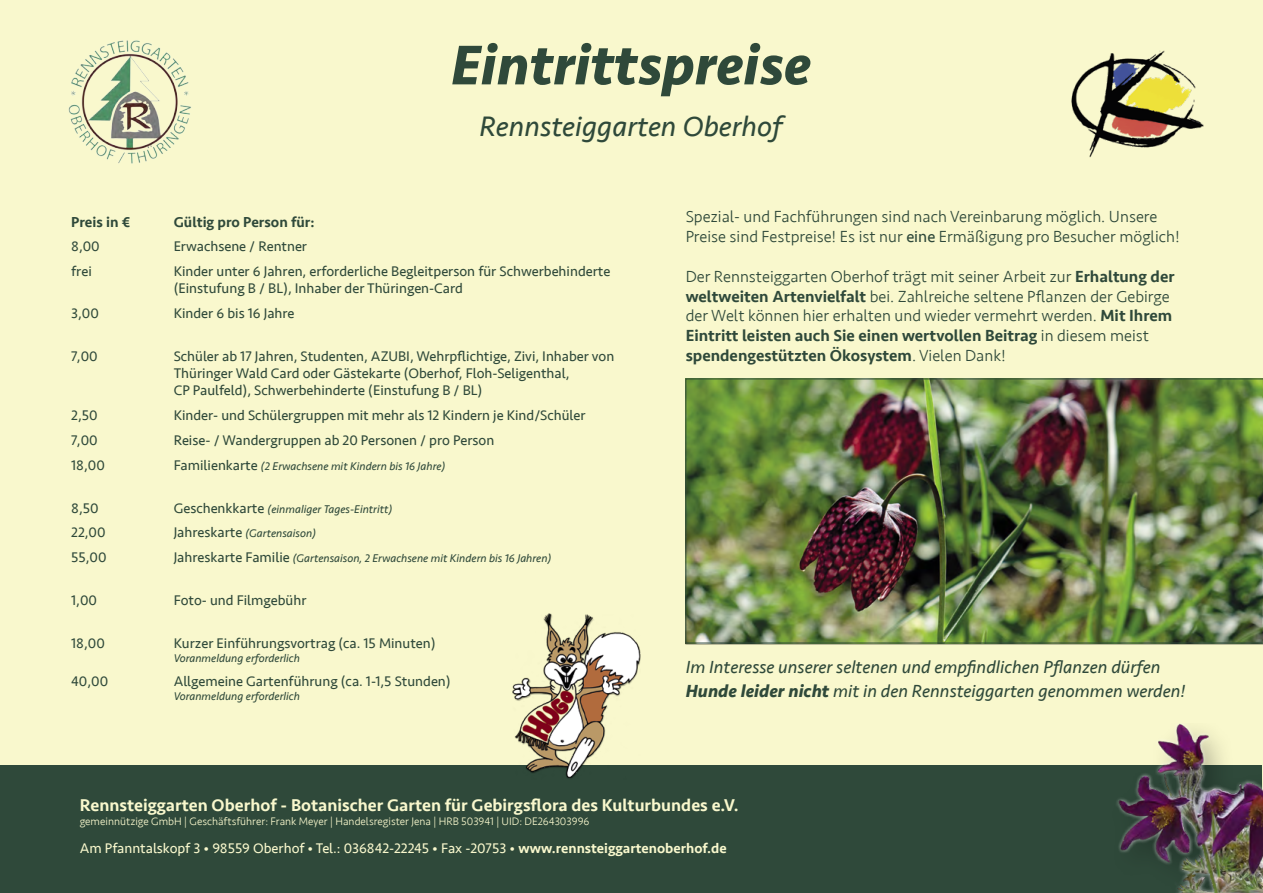
<style>
.page{position:relative;width:1263px;height:893px;background:#f9f8cd}
.page>*{position:absolute;margin:0;border:0;box-sizing:border-box;transform-origin:0 0}
.t1{font:italic 700 57.9px "Seravek";color:#2f493a}
.t2{font:italic 28.95px "Seravek";color:#2f493a}
.t3{font:italic 18px/23.7px "Seravek";color:#2f493a}
.t4{font:500 17.55px "Seravek";color:#f9f8cd}
.t5{font:300 16.5px/19.8px "Seravek";color:#2f493a}
.t6{font:500 14.85px "Seravek";color:#2f493a}
.t7{font:14.4px/17.2px "Seravek";color:#2f493a}
.t8{font:14.4px "Seravek";color:#f9f8cd}
.t9{font:italic 11.55px "Seravek";color:#2f493a}
.t10{font:300 11.1px "Seravek";color:#f9f8cd}
.s1{font-style:normal;font-size:14.4px}
.s2{font-weight:400}
.s3{font-weight:500}
.s4{font-weight:700}
</style>
<div class="page">
<img style="left:68px;top:40px;width:123px;height:124px">
<img style="left:1071px;top:50px;width:133px;height:108px">
<div style="left:0;top:765px;width:1261px;height:128px;background:#2f493a"></div>
<img style="left:512px;top:613px;width:129px;height:164px">
<img style="left:686px;top:379px;width:577px;height:264px">
<img style="left:1116px;top:724px;width:147px;height:169px">
<h1 class="t1" style="left:451px;top:17px;width:361px">Eintrittspreise</h1>
<h2 class="t2" style="left:479px;top:104px;width:305px">Rennsteiggarten Oberhof</h2>
<p class="t6" style="left:71px;top:212px;width:61px">Preis in €</p>
<p class="t6" style="left:174px;top:212px;width:142px">Gültig pro Person für:</p>
<p class="t7" style="left:71px;top:238px;width:30px">8,00</p>
<p class="t7" style="left:174px;top:238px;width:135px">Erwachsene / Rentner</p>
<p class="t7" style="left:71px;top:263px;width:22px">frei</p>
<p class="t7" style="left:174px;top:263px;width:438px">Kinder unter 6 Jahren, erforderliche Begleitperson für Schwerbehinderte (Einstufung B / BL), Inhaber der Thüringen-Card</p>
<p class="t7" style="left:71px;top:305px;width:29px">3,00</p>
<p class="t7" style="left:174px;top:305px;width:122px">Kinder 6 bis 16 Jahre</p>
<p class="t7" style="left:71px;top:348px;width:28px">7,00</p>
<p class="t7" style="left:174px;top:348px;width:442px">Schüler ab 17 Jahren, Studenten, AZUBI, Wehrpflichtige, Zivi, Inhaber von<br>Thüringer Wald Card oder Gästekarte (Oberhof, Floh-Seligenthal,<br>CP Paulfeld), Schwerbehinderte (Einstufung B / BL)</p>
<p class="t7" style="left:71px;top:407px;width:28px">2,50</p>
<p class="t7" style="left:174px;top:407px;width:413px">Kinder- und Schülergruppen mit mehr als 12 Kindern je Kind/Schüler</p>
<p class="t7" style="left:71px;top:431px;width:28px">7,00</p>
<p class="t7" style="left:174px;top:431px;width:322px">Reise- / Wandergruppen ab 20 Personen / pro Person</p>
<p class="t7" style="left:71px;top:456px;width:35px">18,00</p>
<p class="t9" style="left:174px;top:457px;width:273px"><span class="s1">Familienkarte</span> (2 Erwachsene mit Kindern bis 16 Jahre)</p>
<p class="t7" style="left:71px;top:499px;width:29px">8,50</p>
<p class="t9" style="left:174px;top:500px;width:220px"><span class="s1">Geschenkkarte</span> (einmaliger Tages-Eintritt)</p>
<p class="t7" style="left:71px;top:524px;width:36px">22,00</p>
<p class="t9" style="left:174px;top:524px;width:144px"><span class="s1">Jahreskarte</span> (Gartensaison)</p>
<p class="t7" style="left:71px;top:549px;width:37px">55,00</p>
<p class="t9" style="left:174px;top:549px;width:379px"><span class="s1">Jahreskarte Familie</span> (Gartensaison, 2 Erwachsene mit Kindern bis 16 Jahren)</p>
<p class="t7" style="left:71px;top:592px;width:27px">1,00</p>
<p class="t7" style="left:174px;top:592px;width:134px">Foto- und Filmgebühr</p>
<p class="t7" style="left:71px;top:634px;width:35px">18,00</p>
<p class="t7" style="left:174px;top:634px;width:263px">Kurzer Einführungsvortrag (ca. 15 Minuten)</p>
<p class="t9" style="left:174px;top:649px;width:128px">Voranmeldung erforderlich</p>
<p class="t7" style="left:71px;top:673px;width:38px">40,00</p>
<p class="t7" style="left:174px;top:673px;width:279px">Allgemeine Gartenführung (ca. 1-1,5 Stunden)</p>
<p class="t9" style="left:174px;top:687px;width:128px">Voranmeldung erforderlich</p>
<p class="t5" style="left:686px;top:207px;width:496px">Spezial- und Fachführungen sind nach Vereinbarung möglich. Unsere<br>Preise sind Festpreise! Es ist nur <span class="s2">eine</span> Ermäßigung pro Besucher möglich!</p>
<p class="t5" style="left:686px;top:267px;width:490px">Der Rennsteiggarten Oberhof trägt mit seiner Arbeit zur <span class="s3">Erhaltung der weltweiten Artenvielfalt</span> bei. Zahlreiche seltene Pflanzen der Gebirge der Welt können hier erhalten und wieder vermehrt werden. <span class="s3">Mit Ihrem Eintritt leisten auch Sie einen wertvollen Beitrag</span> in diesem meist <span class="s3">spendengestützten Ökosystem</span>. Vielen Dank!</p>
<p class="t3" style="left:686px;top:655px;width:501px">Im Interesse unserer seltenen und empfindlichen Pflanzen dürfen<br><span class="s4">Hunde leider nicht</span> mit in den Rennsteiggarten genommen werden!</p>
<p class="t4" style="left:80px;top:795px;width:660px">Rennsteiggarten Oberhof - Botanischer Garten für Gebirgsflora des Kulturbundes e.V.</p>
<p class="t10" style="left:80px;top:815px;width:511px">gemeinnützige GmbH | Geschäftsführer: Frank Meyer | Handelsregister Jena | HRB 503941 | UID: DE264303996</p>
<p class="t8" style="left:80px;top:837px;width:648px">Am Pfanntalskopf 3 • 98559 Oberhof • Tel.: 036842-22245 • Fax -20753 • <span class="s3">www.rennsteiggartenoberhof.de</span></p>
</div>
